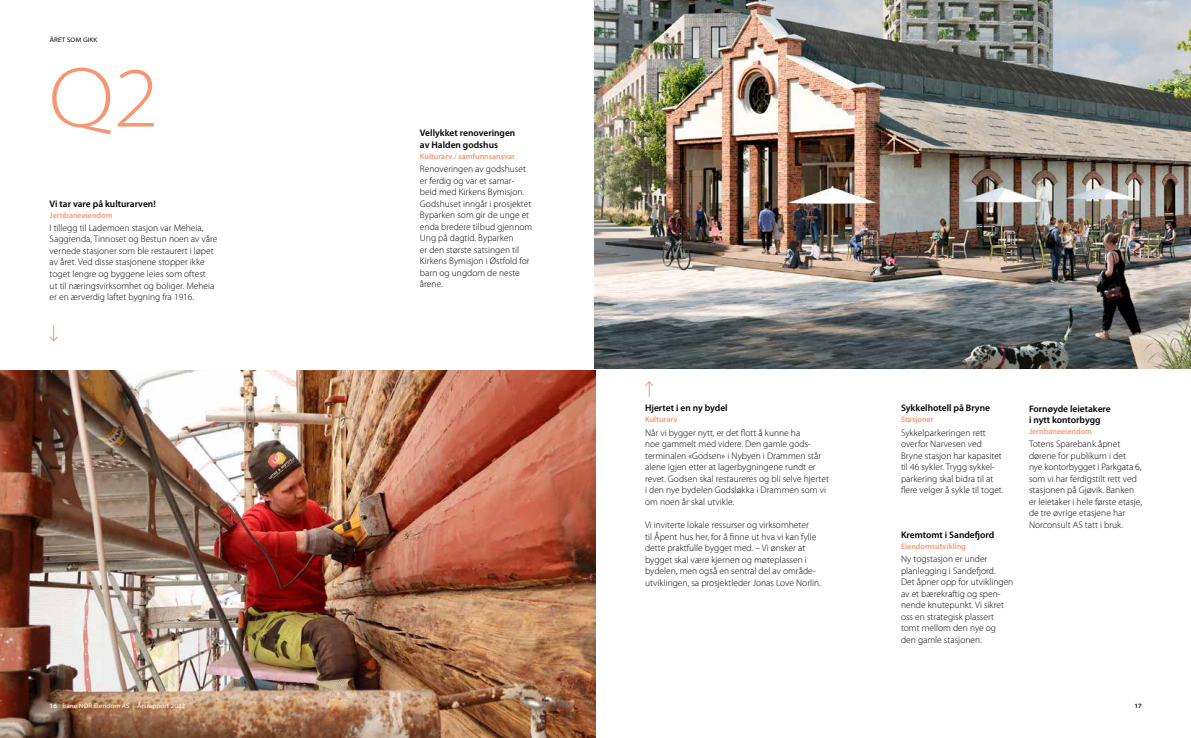
<style>
.page{position:relative;width:1191px;height:738px;background:#fff}
.page>*{position:absolute;margin:0;border:0;box-sizing:border-box;transform-origin:0 0}
.t1{font:300 semi-expanded 85.8px "Myriad Pro";color:#f79672}
.t2{font:300 9.5px/11.5px "Myriad Pro";color:#000}
.t3{font:600 9.5px/11.5px "Myriad Pro";color:#000}
.t4{font:600 8px "Myriad Pro";color:#f79672}
.t5{font:semi-expanded 6.5px "Myriad Pro";color:#fff}
.t6{font:semi-expanded 6.5px "Myriad Pro";letter-spacing:.02em;color:#000}
.t7{font:600 semi-expanded 6.5px "Myriad Pro";color:#000}
.s1{font-weight:600}
</style>
<div class="page">
<img style="left:0;top:370px;width:595px;height:367px">
<img style="left:595px;top:0;width:596px;height:369px">
<svg style="left:645px;top:381px;width:9px;height:15px"></svg>
<svg style="left:49px;top:325px;width:9px;height:17px"></svg>
<p class="t6" style="left:50px;top:35px;width:49px">ÅRET SOM GIKK</p>
<h1 class="t1" style="left:49px;top:46px;width:112px">Q2</h1>
<p class="t3" style="left:50px;top:198px;width:108px">Vi tar vare på kulturarven!</p>
<p class="t4" style="left:50px;top:210px;width:64px">Jernbaneeiendom</p>
<p class="t2" style="left:50px;top:222px;width:169px">I tillegg til Lademoen stasjon var Meheia, Saggrenda, Tinnoset og Bestun noen av våre vernede stasjoner som ble restaurert i løpet av året. Ved disse stasjonene stopper ikke toget lengre og byggene leies som oftest<br>ut til næringsvirksomhet og boliger. Meheia er en ærverdig laftet bygning fra 1916.</p>
<p class="t5" style="left:50px;top:701px;width:137px"><span class="s1">16</span> Bane NOR Eiendom AS | Årsrapport 2022</p>
<p class="t3" style="left:420px;top:127px;width:97px">Vellykket renoveringen av Halden godshus</p>
<p class="t4" style="left:420px;top:151px;width:97px">Kulturarv / samfunnsansvar</p>
<p class="t2" style="left:420px;top:163px;width:114px">Renoveringen av godshuset er ferdig og var et samar&shy;beid med Kirkens Bymisjon.<br>Godshuset inngår i prosjektet<br>Byparken som gir de unge et enda bredere tilbud gjennom<br>Ung på dagtid. Byparken<br>er den største satsingen til<br>Kirkens Bymisjon i Østfold for barn og ungdom de neste årene.</p>
<p class="t3" style="left:645px;top:402px;width:84px">Hjertet i en ny bydel</p>
<p class="t4" style="left:645px;top:415px;width:34px">Kulturarv</p>
<p class="t2" style="left:645px;top:426px;width:185px">Når vi bygger nytt, er det flott å kunne ha<br>noe gammelt med videre. Den gamle gods&shy;terminalen «Godsen» i Nybyen i Drammen står alene igjen etter at lagerbygningene rundt er revet. Godsen skal restaureres og bli selve hjertet i den nye bydelen Godsløkka i Drammen som vi om noen år skal utvikle.</p>
<p class="t2" style="left:645px;top:519px;width:177px">Vi inviterte lokale ressurser og virksomheter<br>til Åpent hus her, for å finne ut hva vi kan fylle dette praktfulle bygget med. – Vi ønsker at bygget skal være kjernen og møteplassen i bydelen, men også en sentral del av område&shy;utviklingen, sa prosjektleder Jonas Love Norlin.</p>
<p class="t3" style="left:901px;top:402px;width:90px">Sykkelhotell på Bryne</p>
<p class="t4" style="left:901px;top:415px;width:34px">Stasjoner</p>
<p class="t2" style="left:901px;top:426px;width:104px">Sykkelparkeringen rett overfor Narvesen ved<br>Bryne stasjon har kapasitet til 46 sykler. Trygg sykkel&shy;parkering skal bidra til at flere velger å sykle til toget.</p>
<p class="t3" style="left:901px;top:528px;width:95px">Kremtomt i Sandefjord</p>
<p class="t4" style="left:901px;top:541px;width:67px">Eiendomsutvikling</p>
<p class="t2" style="left:901px;top:553px;width:114px">Ny togstasjon er under planlegging i Sandefjord.<br>Det åpner opp for utviklingen av et bærekraftig og spen&shy;nende knutepunkt. Vi sikret oss en strategisk plassert tomt mellom den nye og<br>den gamle stasjonen.</p>
<p class="t3" style="left:1029px;top:402px;width:83px">Fornøyde leietakere i nytt kontorbygg</p>
<p class="t4" style="left:1029px;top:426px;width:64px">Jernbaneeiendom</p>
<p class="t2" style="left:1029px;top:438px;width:114px">Totens Sparebank åpnet dørene for publikum i det<br>nye kontorbygget i Parkgata 6, som vi har ferdigstilt rett ved stasjonen på Gjøvik. Banken er leietaker i hele første etasje, de tre øvrige etasjene har<br>Norconsult AS tatt i bruk.</p>
<p class="t7" style="left:1134px;top:701px;width:9px">17</p>
</div>
